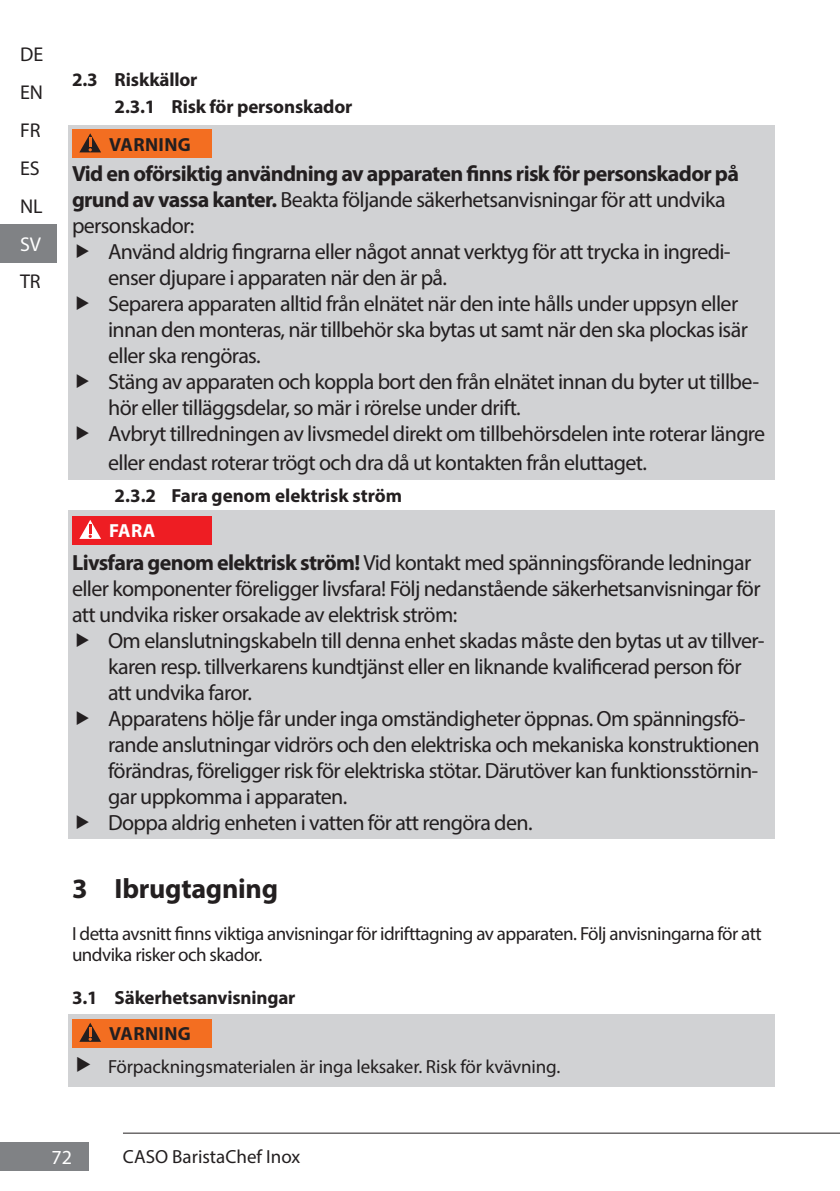
<style>
.page{position:relative;width:840px;height:1191px;background:#fff}
.page>*{position:absolute;margin:0;border:0;box-sizing:border-box;transform-origin:0 0}
.t1{font:700 28px "Myriad Pro";letter-spacing:-.01em;color:#231f20}
.t2{font:22px/26px "Myriad Pro";letter-spacing:-.03em;color:#231f20}
.t3{font:700 22px/26px "Myriad Pro";letter-spacing:-.03em;color:#231f20}
.t4{font:20px/38px "Myriad Pro";color:#231f20;text-align:justify}
.t5{font:20px "Myriad Pro";color:#fff}
.t6{font:19px/21px "Myriad Pro";letter-spacing:-.03em;color:#231f20}
.t7{font:700 19px/26.6px "Myriad Pro";letter-spacing:-.01em;color:#231f20}
.t8{font:19px "Myriad Pro";letter-spacing:-.01em;color:#231f20}
.t9{font:19px "Myriad Pro";color:#231f20}
.t10{font:700 19px "Myriad Pro";letter-spacing:.02em;color:#231f20}
.t11{font:700 19px "Myriad Pro";color:#fff}
.s1{font-weight:400}
.s2{font-weight:700}
</style>
<div class="page">
<div style="left:0;top:1141px;width:89px;height:29px;background:#808285"></div>
<hr style="left:123px;top:1132px;width:716px;height:1px;background:#231f20">
<div style="left:0;top:224px;width:57px;height:38px;background:#808285"></div>
<div style="left:68px;top:125px;width:705px;height:354px;background:#d1d2d4"></div>
<div style="left:72px;top:130px;width:139px;height:28px;background:#f36e21"></div>
<svg style="left:79px;top:133px;width:22px;height:19px"></svg>
<div style="left:68px;top:511px;width:705px;height:328px;background:#d1d2d4"></div>
<div style="left:72px;top:516px;width:139px;height:28px;background:#ee1d23"></div>
<svg style="left:79px;top:520px;width:22px;height:19px"></svg>
<div style="left:68px;top:1014px;width:705px;height:73px;background:#d1d2d4"></div>
<div style="left:72px;top:1019px;width:139px;height:28px;background:#f36e21"></div>
<svg style="left:80px;top:1022px;width:21px;height:19px"></svg>
<p class="t4" style="left:20px;top:34px;width:25px">DE EN FR</p>
<p class="t4" style="left:20px;top:148px;width:21px">ES</p>
<p class="t4" style="left:20px;top:186px;width:24px">NL</p>
<p class="t5" style="left:20px;top:231px;width:23px">SV</p>
<p class="t4" style="left:20px;top:262px;width:22px">TR</p>
<p class="t7" style="left:115px;top:66px;width:239px;text-indent:-43px">2.3 Riskkällor<br>2.3.1 Risk för personskador</p>
<p class="t10" style="left:109px;top:132px;width:83px">VARNING</p>
<p class="t3" style="left:72px;top:160px;width:668px">Vid en oförsiktig användning av apparaten finns risk för personskador på grund av vassa kanter. <span class="s1">Beakta följande säkerhetsanvisningar för att undvika personskador:</span></p>
<p class="t2" style="left:108px;top:238px;width:658px">Använd aldrig fingrarna eller något annat verktyg för att trycka in ingredi&shy;enser djupare i apparaten när den är på.<br>Separera apparaten alltid från elnätet när den inte hålls under uppsyn eller innan den monteras, när tillbehör ska bytas ut samt när den ska plockas isär eller ska rengöras.<br>Stäng av apparaten och koppla bort den från elnätet innan du byter ut tillbe&shy;hör eller tilläggsdelar, so mär i rörelse under drift.<br>Avbryt tillredningen av livsmedel direkt om tillbehörsdelen inte roterar längre</p>
<p class="t2" style="left:108px;top:449px;width:540px">eller endast roterar trögt och dra då ut kontakten från eluttaget.</p>
<p class="t7" style="left:115px;top:482px;width:289px">2.3.2 Fara genom elektrisk ström</p>
<p class="t11" style="left:109px;top:518px;width:48px">FARA</p>
<p class="t2" style="left:72px;top:549px;width:689px"><span class="s2">Livsfara genom elektrisk ström!</span> Vid kontakt med spänningsförande ledningar eller komponenter föreligger livsfara! Följ nedanstående säkerhetsanvisningar för att undvika risker orsakade av elektrisk ström:</p>
<p class="t2" style="left:108px;top:627px;width:657px">Om elanslutningskabeln till denna enhet skadas måste den bytas ut av tillver&shy;karen resp. tillverkarens kundtjänst eller en liknande kvalificerad person för att undvika faror.<br>Apparatens hölje får under inga omständigheter öppnas. Om spänningsfö&shy;rande anslutningar vidrörs och den elektriska och mekaniska konstruktionen förändras, föreligger risk för elektriska stötar. Därutöver kan funktionsstörnin&shy;gar uppkomma i apparaten.<br>Doppa aldrig enheten i vatten för att rengöra den.</p>
<p class="t1" style="left:72px;top:870px;width:207px">3 Ibrugtagning</p>
<p class="t6" style="left:72px;top:922px;width:690px">I detta avsnitt finns viktiga anvisningar för idrifttagning av apparaten. Följ anvisningarna för att undvika risker och skador.</p>
<p class="t7" style="left:109px;top:979px;width:188px;line-height:36px;text-indent:-37px">3.1 Säkerhetsanvisningar<br>VARNING</p>
<p class="t8" style="left:108px;top:1055px;width:453px">Förpackningsmaterialen är inga leksaker. Risk för kvävning.</p>
<p class="t5" style="left:51px;top:1144px;width:22px">72</p>
<p class="t9" style="left:123px;top:1144px;width:179px">CASO BaristaChef Inox</p>
</div>
